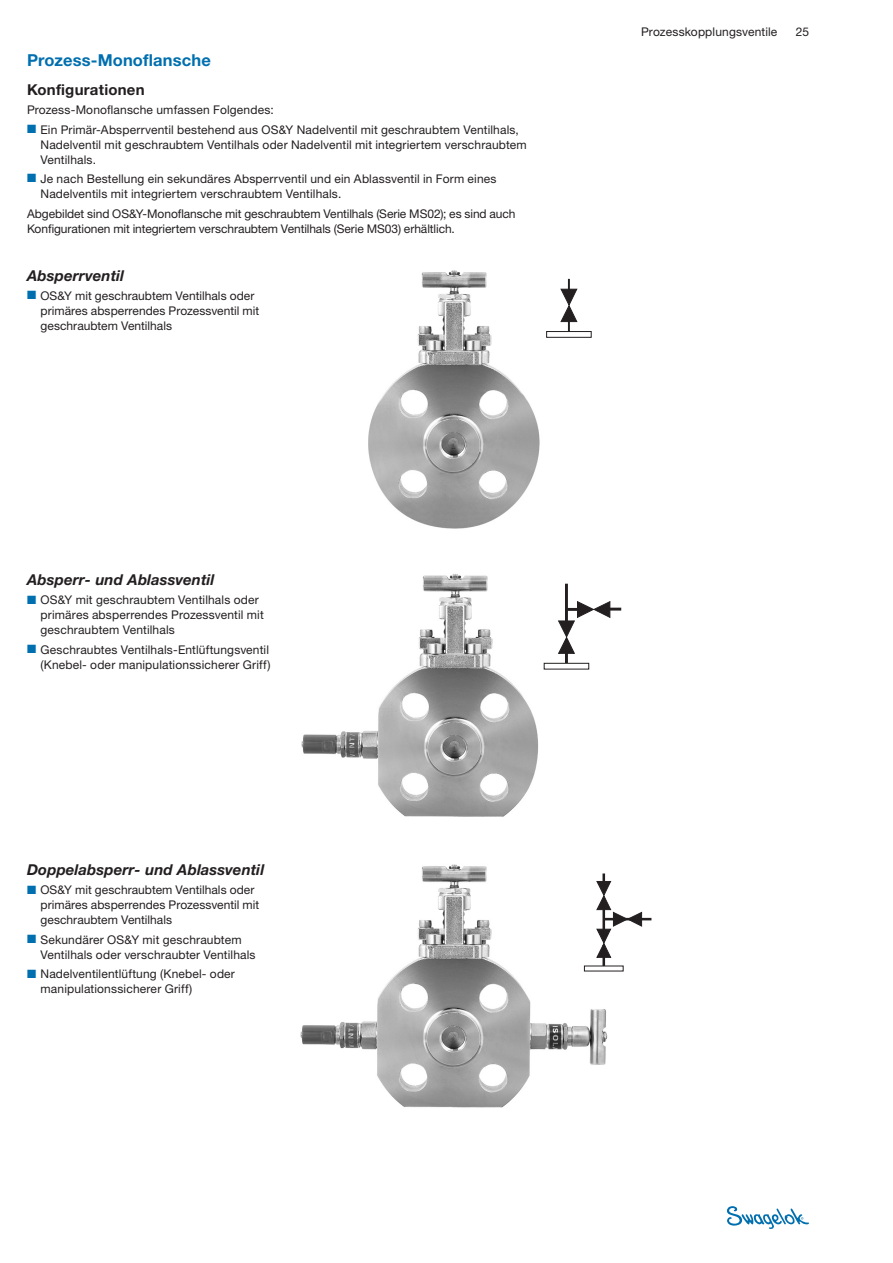
<style>
.page{position:relative;width:893px;height:1263px;background:#fff}
.page>*{position:absolute;margin:0;border:0;box-sizing:border-box;transform-origin:0 0}
.section_hd{font:700 16.5px "Helvetica Neue LT Std";letter-spacing:.01em;color:#006faf}
.subhd2{font:italic 700 15px "Helvetica Neue LT Std";letter-spacing:.01em;color:#231f20}
.subhd{font:700 15px "Helvetica Neue LT Std";letter-spacing:.015em;color:#231f20}
.BC_hang{font:12px/15px "Helvetica Neue LT Std";letter-spacing:.01em;color:#231f20}
.BC{font:12px/15px "Helvetica Neue LT Std";letter-spacing:-.005em;color:#231f20}
.BC-2{font:12px "Helvetica Neue LT Std";letter-spacing:.015em;color:#231f20}
.s1{color:#006faf}
</style>
<div class="page">
<svg style="left:727px;top:1206px;width:82px;height:23px"></svg>
<img style="left:368px;top:270px;width:172px;height:259px">
<hr style="left:568px;top:279px;width:2px;height:22px;background:#231f20">
<hr style="left:568px;top:310px;width:2px;height:22px;background:#231f20">
<div style="left:546px;top:331px;width:45px;height:7px;background:#fff;border:1px solid #231f20"></div>
<svg style="left:560px;top:288px;width:18px;height:34px"></svg>
<img style="left:301px;top:574px;width:319px;height:243px">
<hr style="left:565px;top:584px;width:3px;height:50px;background:#231f20">
<hr style="left:565px;top:639px;width:3px;height:25px;background:#231f20">
<div style="left:544px;top:663px;width:45px;height:6px;background:#fff"></div>
<div style="left:544px;top:663px;width:45px;height:6px;border:1px solid #231f20"></div>
<svg style="left:557px;top:600px;width:54px;height:54px"></svg>
<hr style="left:600px;top:608px;width:21px;height:2px;background:#231f20">
<img style="left:300px;top:864px;width:320px;height:244px">
<hr style="left:602px;top:945px;width:3px;height:21px;background:#231f20">
<div style="left:584px;top:966px;width:39px;height:5px;background:#fff"></div>
<hr style="left:604px;top:918px;width:47px;height:2px;background:#231f20">
<svg style="left:596px;top:873px;width:46px;height:85px"></svg>
<p class="section_hd" style="left:27px;top:50px;width:185px">Prozess-Monoflansche</p>
<p class="subhd" style="left:27px;top:80px;width:119px">Konfigurationen</p>
<p class="BC-2" style="left:27px;top:103px;width:248px">Prozess-Monoflansche umfassen Folgendes:</p>
<p class="BC_hang" style="left:40px;top:122px;width:488px;text-indent:-14px"><span class="s1">■</span> Ein Primär-Absperrventil bestehend aus OS&amp;Y Nadelventil mit geschraubtem Ventilhals,<br>Nadelventil mit geschraubtem Ventilhals oder Nadelventil mit integriertem verschraubtem<br>Ventilhals.</p>
<p class="BC_hang" style="left:40px;top:171px;width:458px;text-indent:-14px"><span class="s1">■</span> Je nach Bestellung ein sekundäres Absperrventil und ein Ablassventil in Form eines<br>Nadelventils mit integriertem verschraubtem Ventilhals.</p>
<p class="BC" style="left:27px;top:206px;width:490px">Abgebildet sind OS&amp;Y-Monoflansche mit geschraubtem Ventilhals (Serie MS02); es sind auch<br>Konfigurationen mit integriertem verschraubtem Ventilhals (Serie MS03) erhältlich.</p>
<p class="subhd2" style="left:27px;top:266px;width:99px">Absperrventil</p>
<p class="BC_hang" style="left:40px;top:288px;width:220px;text-indent:-14px"><span class="s1">■</span> OS&amp;Y mit geschraubtem Ventilhals oder primäres absperrendes Prozessventil mit geschraubtem Ventilhals</p>
<p class="subhd2" style="left:27px;top:570px;width:189px">Absperr- und Ablassventil</p>
<p class="BC_hang" style="left:40px;top:592px;width:225px;text-indent:-14px"><span class="s1">■</span> OS&amp;Y mit geschraubtem Ventilhals oder primäres absperrendes Prozessventil mit geschraubtem Ventilhals</p>
<p class="BC_hang" style="left:27px;top:642px;width:245px;text-align:right"><span class="s1">■</span> Geschraubtes Ventilhals-Entlüftungsventil (Knebel- oder manipulationssicherer Griff)</p>
<p class="subhd2" style="left:27px;top:860px;width:239px">Doppelabsperr- und Ablassventil</p>
<p class="BC_hang" style="left:40px;top:882px;width:220px;text-indent:-14px"><span class="s1">■</span> OS&amp;Y mit geschraubtem Ventilhals oder primäres absperrendes Prozessventil mit geschraubtem Ventilhals</p>
<p class="BC_hang" style="left:40px;top:932px;width:217px;text-indent:-14px"><span class="s1">■</span> Sekundärer OS&amp;Y mit geschraubtem<br>Ventilhals oder verschraubter Ventilhals</p>
<p class="BC_hang" style="left:40px;top:966px;width:196px;text-indent:-14px"><span class="s1">■</span> Nadelventilentlüftung (Knebel- oder manipulationssicherer Griff)</p>
<p class="BC_hang" style="left:641px;top:24px;width:138px">Prozesskopplungsventile</p>
<p class="BC_hang" style="left:796px;top:24px;width:15px">25</p>
</div>
